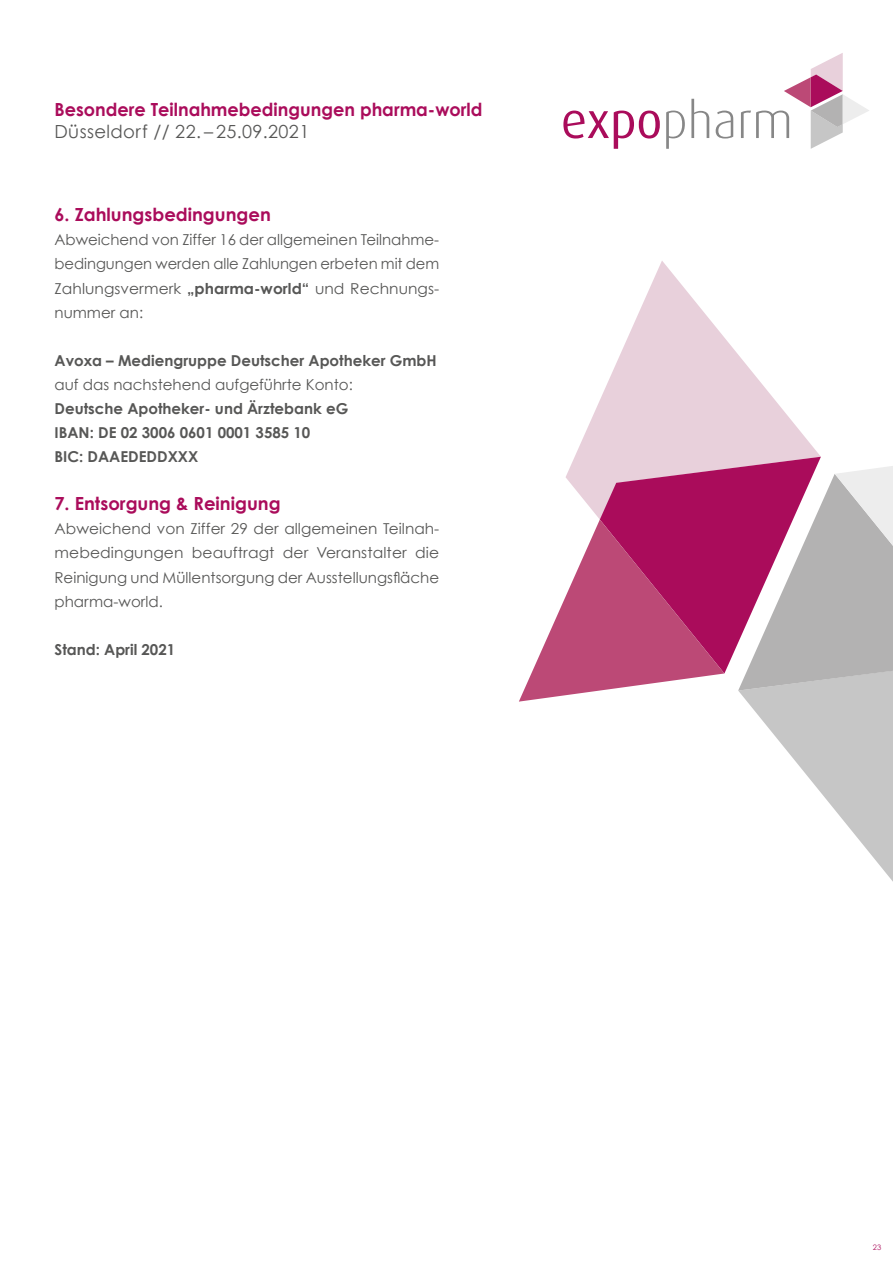
<style>
.page{position:relative;width:893px;height:1263px;background:#fff}
.page>*{position:absolute;margin:0;border:0;box-sizing:border-box;transform-origin:0 0}
.t1{font:700 18px "Century Gothic";color:#aa0c5b}
.t2{font:18px "Century Gothic";letter-spacing:.02em;color:#575756}
.t3{font:15px/24.2px "Century Gothic";color:#575756;text-align:justify}
.t4{font:700 15px/24.2px "Century Gothic";color:#575756}
.t5{font:7.5px "Century Gothic";color:#aa0c5b}
.s1{font-weight:700}
</style>
<div class="page">
<svg style="left:716px;top:111px;width:17px;height:28px"></svg>
<svg style="left:691px;top:99px;width:18px;height:39px"></svg>
<svg style="left:666px;top:111px;width:19px;height:38px"></svg>
<svg style="left:563px;top:111px;width:97px;height:38px"></svg>
<svg style="left:741px;top:53px;width:128px;height:96px"></svg>
<svg style="left:738px;top:466px;width:155px;height:416px"></svg>
<svg style="left:565px;top:261px;width:256px;height:258px"></svg>
<svg style="left:600px;top:457px;width:221px;height:216px;background:#bf6a94"></svg>
<svg style="left:519px;top:519px;width:205px;height:183px"></svg>
<p class="t1" style="left:55px;top:98px;width:429px">Besondere Teilnahmebedingungen pharma-world</p>
<p class="t2" style="left:55px;top:121px;width:256px">Düsseldorf // 22. – 25.09.2021</p>
<p class="t1" style="left:55px;top:203px;width:218px">6. Zahlungsbedingungen</p>
<p class="t3" style="left:55px;top:228px;width:386px">Abweichend von Ziffer 16 der allgemeinen Teilnahme&shy;bedingungen werden alle Zahlungen erbeten mit dem Zahlungsvermerk <span class="s1">„pharma-world“</span> und Rechnungs&shy;nummer an:</p>
<p class="t4" style="left:55px;top:348px;width:384px">Avoxa – Mediengruppe Deutscher Apotheker GmbH</p>
<p class="t3" style="left:55px;top:372px;width:300px">auf das nachstehend aufgeführte Konto:</p>
<p class="t4" style="left:55px;top:396px;width:295px">Deutsche Apotheker- und Ärztebank eG<br>IBAN: DE 02 3006 0601 0001 3585 10<br>BIC: DAAEDEDDXXX</p>
<p class="t1" style="left:55px;top:492px;width:228px">7. Entsorgung &amp; Reinigung</p>
<p class="t3" style="left:55px;top:517px;width:386px">Abweichend von Ziffer 29 der allgemeinen Teilnah&shy;mebedingungen beauftragt der Veranstalter die Reinigung und Müllentsorgung der Ausstellungsfläche pharma-world.</p>
<p class="t4" style="left:55px;top:637px;width:122px">Stand: April 2021</p>
<p class="t5" style="left:873px;top:1242px;width:10px">23</p>
</div>
